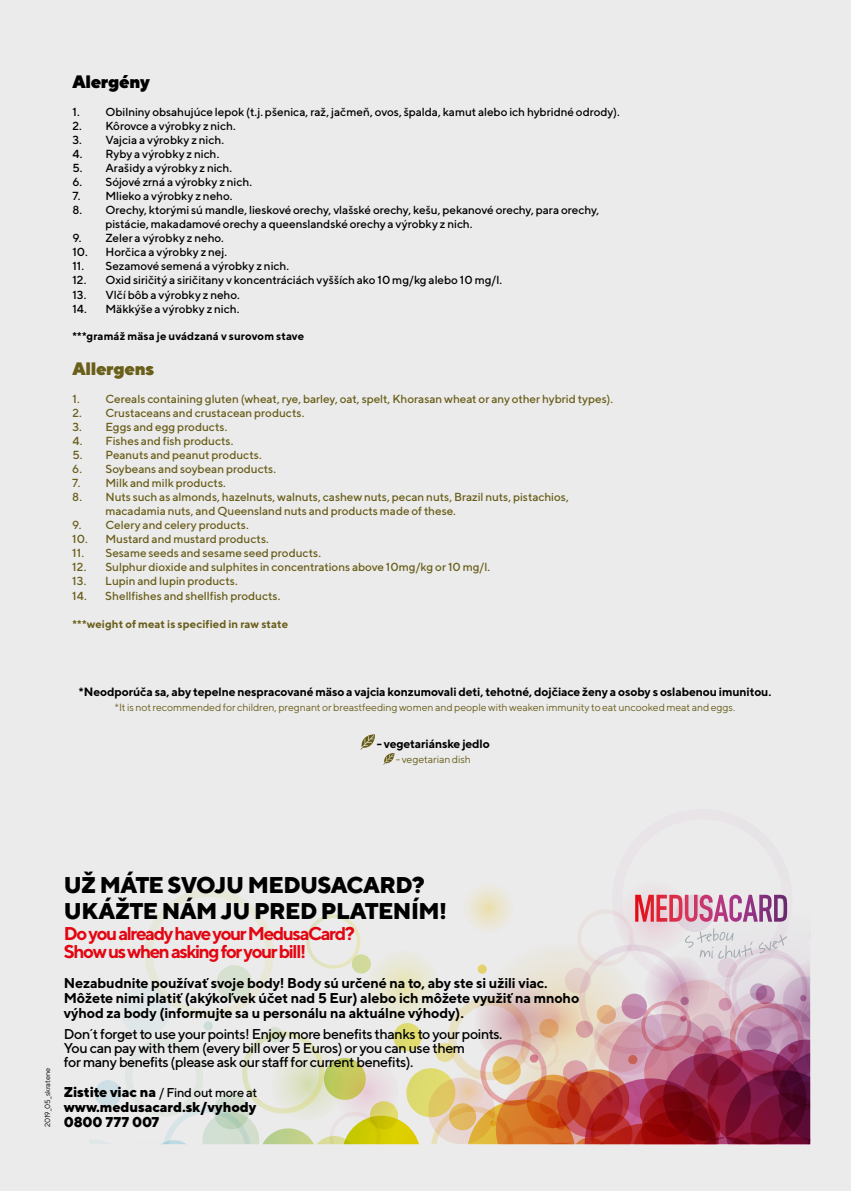
<style>
.page{position:relative;width:851px;height:1191px;background:#fff}
.page>*{position:absolute;margin:0;border:0;box-sizing:border-box;transform-origin:0 0}
.t1{font:800 22.8px/25.5px "TT Norms";letter-spacing:-.025em;color:#000}
.t2{font:700 18.45px/17.5px "TT Norms";letter-spacing:-.075em;color:#e30612}
.t3{font:900 18px "TT Norms";letter-spacing:-.02em;color:#695e1a}
.t4{font:900 18px "TT Norms";letter-spacing:-.02em;color:#000}
.t5{font:700 14.25px/15px "TT Norms";letter-spacing:-.01em;color:#000}
.t6{font:500 14.25px/14.2px "TT Norms";letter-spacing:-.03em;color:#000}
.t7{font:800 14.25px/15px "TT Norms";letter-spacing:-.01em;color:#000}
.t8{font:500 12.75px "TT Norms";letter-spacing:-.025em;color:#000}
.t9{font:700 12px "TT Norms";letter-spacing:-.01em;color:#000}
.t10{font:500 11.7px/14.1px "TT Norms";letter-spacing:-.005em;color:#695e1a}
.t11{font:500 11.7px/14.1px "TT Norms";letter-spacing:-.005em;color:#000}
.t12{font:700 11.25px "TT Norms";letter-spacing:.005em;color:#000}
.t13{font:700 11.25px "TT Norms";letter-spacing:.005em;color:#695e1a}
.t14{font:10.5px "TT Norms";letter-spacing:-.01em;color:#695e1a}
.t15{font:7.5px "TT Norms";letter-spacing:-.01em;color:#000}
.s1{font-weight:800;font-size:14.25px}
</style>
<div class="page">
<div style="left:0;top:0;width:850px;height:1191px;background:#ebebeb"></div>
<svg style="left:360px;top:734px;width:15px;height:16px"></svg>
<svg style="left:383px;top:753px;width:11px;height:12px"></svg>
<img style="left:90px;top:887px;width:720px;height:257px">
<h3 class="t4" style="left:72px;top:70px;width:79px">Alergény</h3>
<p class="t11" style="left:72px;top:104px;width:549px">1. Obilniny obsahujúce lepok (t.j. pšenica, raž, jačmeň, ovos, špalda, kamut alebo ich hybridné odrody).</p>
<p class="t11" style="left:72px;top:119px;width:165px">2. Kôrovce a výrobky z nich.</p>
<p class="t11" style="left:72px;top:133px;width:153px">3. Vajcia a výrobky z nich.</p>
<p class="t11" style="left:72px;top:147px;width:148px">4. Ryby a výrobky z nich.</p>
<p class="t11" style="left:72px;top:161px;width:161px">5. Arašidy a výrobky z nich.</p>
<p class="t11" style="left:72px;top:175px;width:181px">6. Sójové zrná a výrobky z nich.</p>
<p class="t11" style="left:72px;top:189px;width:161px">7. Mlieko a výrobky z neho.</p>
<p class="t11" style="left:105px;top:203px;width:495px;text-indent:-33px">8. Orechy, ktorými sú mandle, lieskové orechy, vlašské orechy, kešu, pekanové orechy, para orechy, pistácie, makadamové orechy a queenslandské orechy a výrobky z nich.</p>
<p class="t11" style="left:72px;top:231px;width:153px">9. Zeler a výrobky z neho.</p>
<p class="t11" style="left:72px;top:245px;width:156px">10. Horčica a výrobky z nej.</p>
<p class="t11" style="left:72px;top:259px;width:218px">11. Sezamové semená a výrobky z nich.</p>
<p class="t11" style="left:72px;top:273px;width:431px">12. Oxid siričitý a siričitany v koncentráciách vyšších ako 10 mg/kg alebo 10 mg/l.</p>
<p class="t11" style="left:72px;top:287px;width:169px">13. Vlčí bôb a výrobky z neho.</p>
<p class="t11" style="left:72px;top:301px;width:169px">14. Mäkkýše a výrobky z nich.</p>
<p class="t12" style="left:72px;top:329px;width:233px">***gramáž mäsa je uvádzaná v surovom stave</p>
<h3 class="t3" style="left:72px;top:357px;width:84px">Allergens</h3>
<p class="t10" style="left:72px;top:391px;width:542px">1. Cereals containing gluten (wheat, rye, barley, oat, spelt, Khorasan wheat or any other hybrid types).</p>
<p class="t10" style="left:72px;top:405px;width:233px">2. Crustaceans and crustacean products.</p>
<p class="t10" style="left:72px;top:419px;width:157px">3. Eggs and egg products.</p>
<p class="t10" style="left:72px;top:433px;width:163px">4. Fishes and fish products.</p>
<p class="t10" style="left:72px;top:447px;width:191px">5. Peanuts and peanut products.</p>
<p class="t10" style="left:72px;top:462px;width:205px">6. Soybeans and soybean products.</p>
<p class="t10" style="left:72px;top:476px;width:155px">7. Milk and milk products.</p>
<p class="t10" style="left:105px;top:490px;width:465px;text-indent:-33px">8. Nuts such as almonds, hazelnuts, walnuts, cashew nuts, pecan nuts, Brazil nuts, pistachios, macadamia nuts, and Queensland nuts and products made of these.</p>
<p class="t10" style="left:72px;top:518px;width:178px">9. Celery and celery products.</p>
<p class="t10" style="left:72px;top:532px;width:198px">10. Mustard and mustard products.</p>
<p class="t10" style="left:72px;top:546px;width:250px">11. Sesame seeds and sesame seed products.</p>
<p class="t10" style="left:72px;top:560px;width:419px">12. Sulphur dioxide and sulphites in concentrations above 10mg/kg or 10 mg/l.</p>
<p class="t10" style="left:72px;top:574px;width:167px">13. Lupin and lupin products.</p>
<p class="t10" style="left:72px;top:588px;width:210px">14. Shellfishes and shellfish products.</p>
<p class="t13" style="left:72px;top:617px;width:217px">***weight of meat is specified in raw state</p>
<p class="t9" style="left:79px;top:684px;width:694px">*Neodporúča sa, aby tepelne nespracované mäso a vajcia konzumovali deti, tehotné, dojčiace ženy a osoby s oslabenou imunitou.</p>
<p class="t14" style="left:115px;top:700px;width:622px">*It is not recommended for children, pregnant or breastfeeding women and people with weaken immunity to eat uncooked meat and eggs.</p>
<p class="t9" style="left:376px;top:736px;width:115px">- vegetariánske jedlo</p>
<p class="t14" style="left:395px;top:753px;width:77px">- vegetarian dish</p>
<p class="t15" style="left:43px;top:1127px;width:61px;rotate:-90deg">2019_05_skratene</p>
<h1 class="t1" style="left:64px;top:872px;width:385px">UŽ MÁTE SVOJU MEDUSACARD?<br>UKÁŽTE NÁM JU PRED PLATENÍM!</h1>
<h2 class="t2" style="left:64px;top:924px;width:293px">Do you already have your MedusaCard?<br>Show us when asking for your bill!</h2>
<p class="t5" style="left:64px;top:974px;width:517px">Nezabudnite používať svoje body! Body sú určené na to, aby ste si užili viac.<br>Môžete nimi platiť (akýkoľvek účet nad 5 Eur) alebo ich môžete využiť na mnoho výhod za body (informujte sa u personálu na aktuálne výhody).</p>
<p class="t6" style="left:64px;top:1026px;width:440px">Don´t forget to use your points! Enjoy more benefits thanks to your points.<br>You can pay with them (every bill over 5 Euros) or you can use them<br>for many benefits (please ask our staff for current benefits).</p>
<p class="t8" style="left:64px;top:1085px;width:195px"><span class="s1">Zistite viac na</span> / Find out more at</p>
<p class="t7" style="left:64px;top:1099px;width:194px">www.medusacard.sk/vyhody<br>0800 777 007</p>
</div>
